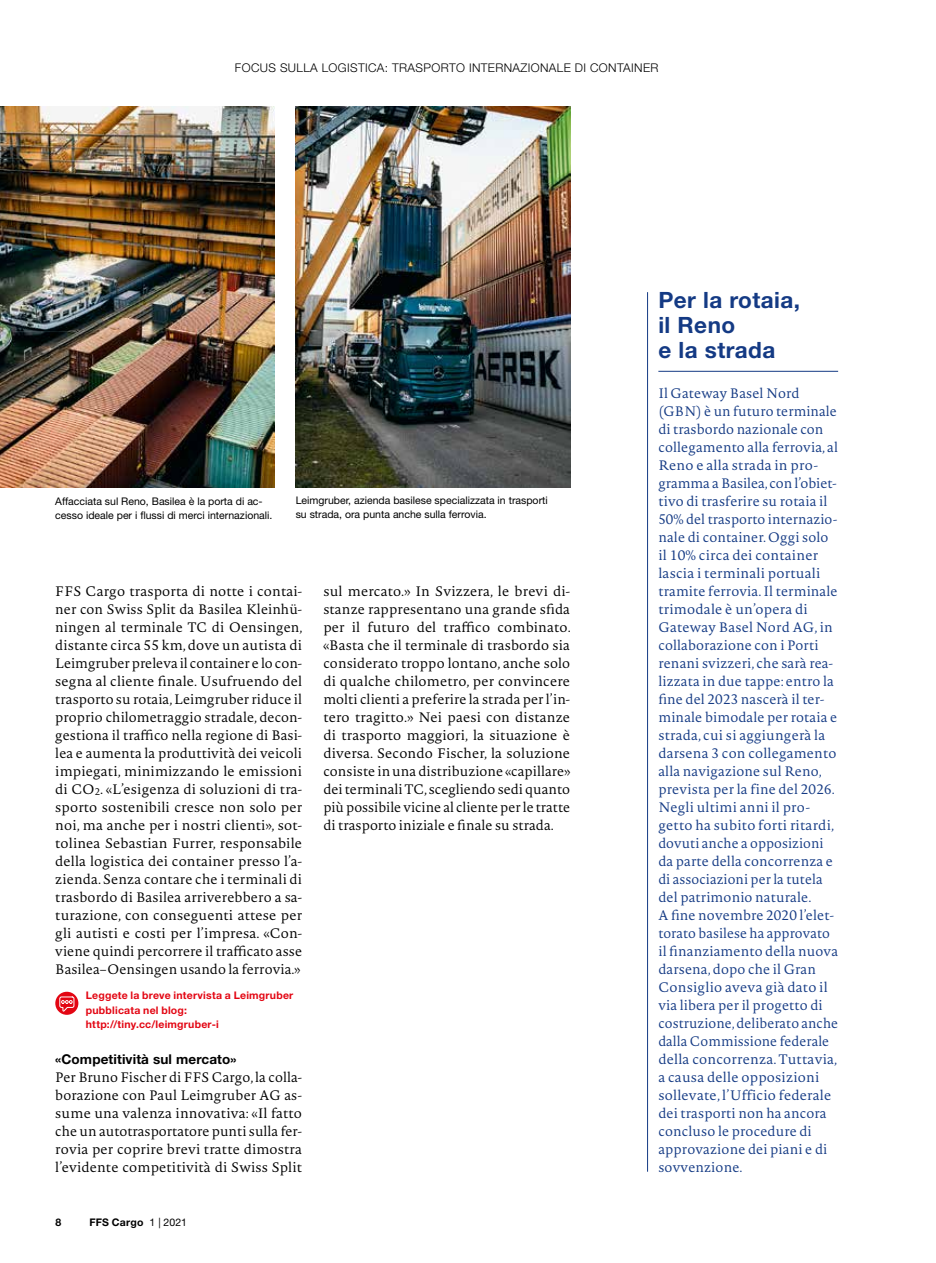
<style>
.page{position:relative;width:936px;height:1263px;background:#fff}
.page>*{position:absolute;margin:0;border:0;box-sizing:border-box;transform-origin:0 0}
.t1{font:700 22.5px/24.8px "Helvetica Neue LT Std";letter-spacing:.02em;color:#143a84}
.t2{font:300 13.5px/18px "Novel Pro";letter-spacing:.005em;color:#000;text-align:justify}
.t3{font:300 13.5px/18px "Novel Pro";letter-spacing:.01em;color:#143a84}
.t4{font:700 13.5px "Helvetica Neue LT Std";letter-spacing:.01em;color:#000}
.t5{font:300 12px "Helvetica Neue LT Std";letter-spacing:.03em;color:#000}
.t6{font:10.5px/13.5px "Helvetica Neue LT Std";color:#000}
.t7{font:700 10.5px/14.2px "Helvetica Neue LT Std";letter-spacing:.02em;color:#e30613}
.t8{font:700 10.5px "Helvetica Neue LT Std";letter-spacing:.02em;color:#000}
.s1{font-weight:400}
</style>
<div class="page">
<hr style="left:658px;top:371px;width:180px;height:1px;background:#143a84">
<hr style="left:647px;top:292px;width:1px;height:880px;background:#143a84">
<img style="left:0;top:106px;width:274px;height:382px">
<img style="left:296px;top:106px;width:274px;height:382px">
<div style="left:55px;top:992px;width:23px;height:23px;background:#e30613;border-radius:50%"></div>
<svg style="left:59px;top:996px;width:16px;height:17px"></svg>
<p class="t5" style="left:235px;top:61px;width:425px">FOCUS SULLA LOGISTICA: TRASPORTO INTERNAZIONALE DI CONTAINER</p>
<p class="t6" style="left:55px;top:495px;width:219px">Affacciata sul Reno, Basilea è la porta di ac&shy;cesso ideale per i flussi di merci internazionali.</p>
<p class="t6" style="left:296px;top:494px;width:253px">Leimgruber, azienda basilese specializzata in trasporti su strada, ora punta anche sulla ferrovia.</p>
<p class="t2" style="left:55px;top:581px;width:249px">FFS Cargo trasporta di notte i contai&shy;ner con Swiss Split da Basilea Kleinhü&shy;ningen al terminale TC di Oensingen, distante circa 55 km, dove un autista di Leimgruber preleva il container e lo con&shy;segna al cliente finale. Usufruendo del trasporto su rotaia, Leimgruber riduce il proprio chilometraggio stradale, decon&shy;gestiona il traffico nella regione di Basi&shy;lea e aumenta la produttività dei veicoli impiegati, minimizzando le emissioni di CO<sub>2</sub>. «L’esigenza di soluzioni di tra&shy;sporto sostenibili cresce non solo per noi, ma anche per i nostri clienti», sot&shy;tolinea Sebastian Furrer, responsabile della logistica dei container presso l’a&shy;zienda. Senza contare che i terminali di trasbordo di Basilea arriverebbero a sa&shy;turazione, con conseguenti attese per gli autisti e costi per l’impresa. «Con&shy;viene quindi percorrere il trafficato asse Basilea–Oensingen usando la ferrovia.»</p>
<p class="t7" style="left:86px;top:988px;width:209px">Leggete la breve intervista a Leimgruber pubblicata nel blog: http://tiny.cc/leimgruber-i</p>
<p class="t4" style="left:55px;top:1050px;width:183px">«Competitività sul mercato»</p>
<p class="t2" style="left:55px;top:1067px;width:248px">Per Bruno Fischer di FFS Cargo, la colla&shy;borazione con Paul Leimgruber AG as&shy;sume una valenza innovativa: «Il fatto che un autotrasportatore punti sulla fer&shy;rovia per coprire brevi tratte dimostra l’evidente competitività di Swiss Split</p>
<p class="t8" style="left:56px;top:1215px;width:7px">8</p>
<p class="t8" style="left:89px;top:1215px;width:99px">FFS Cargo <span class="s1">1 | 2021</span></p>
<p class="t2" style="left:323px;top:581px;width:249px">sul mercato.» In Svizzera, le brevi di&shy;stanze rappresentano una grande sfida per il futuro del traffico combinato. «Basta che il terminale di trasbordo sia considerato troppo lontano, anche solo di qualche chilometro, per convincere molti clienti a preferire la strada per l’in&shy;tero tragitto.» Nei paesi con distanze di trasporto maggiori, la situazione è diversa. Secondo Fischer, la soluzione consiste in una distribuzione «capillare» dei terminali TC, scegliendo sedi quanto più possibile vicine al cliente per le tratte di trasporto iniziale e finale su strada.</p>
<h1 class="t1" style="left:658px;top:287px;width:143px">Per la rotaia, il Reno<br>e la strada</h1>
<p class="t3" style="left:658px;top:383px;width:181px">Il Gateway Basel Nord (GBN) è un futuro terminale di trasbordo nazionale con collegamento alla ferrovia, al<br>Reno e alla strada in pro&shy;gramma a Basilea, con l’obiet&shy;tivo di trasferire su rotaia il<br>50% del trasporto internazio&shy;nale di container. Oggi solo il 10% circa dei container lascia i terminali portuali tramite ferrovia. Il terminale trimodale è un’opera di<br>Gateway Basel Nord AG, in collaborazione con i Porti renani svizzeri, che sarà rea&shy;lizzata in due tappe: entro la fine del 2023 nascerà il ter&shy;minale bimodale per rotaia e strada, cui si aggiungerà la darsena 3 con collegamento alla navigazione sul Reno, prevista per la fine del 2026.<br>Negli ultimi anni il pro&shy;getto ha subito forti ritardi, dovuti anche a opposizioni da parte della concorrenza e di associazioni per la tutela del patrimonio naturale.<br>A fine novembre 2020 l’elet&shy;torato basilese ha approvato il finanziamento della nuova darsena, dopo che il Gran<br>Consiglio aveva già dato il via libera per il progetto di costruzione, deliberato anche dalla Commissione federale della concorrenza. Tuttavia, a causa delle opposizioni sollevate, l’Ufficio federale dei trasporti non ha ancora concluso le procedure di approvazione dei piani e di sovvenzione.</p>
</div>
